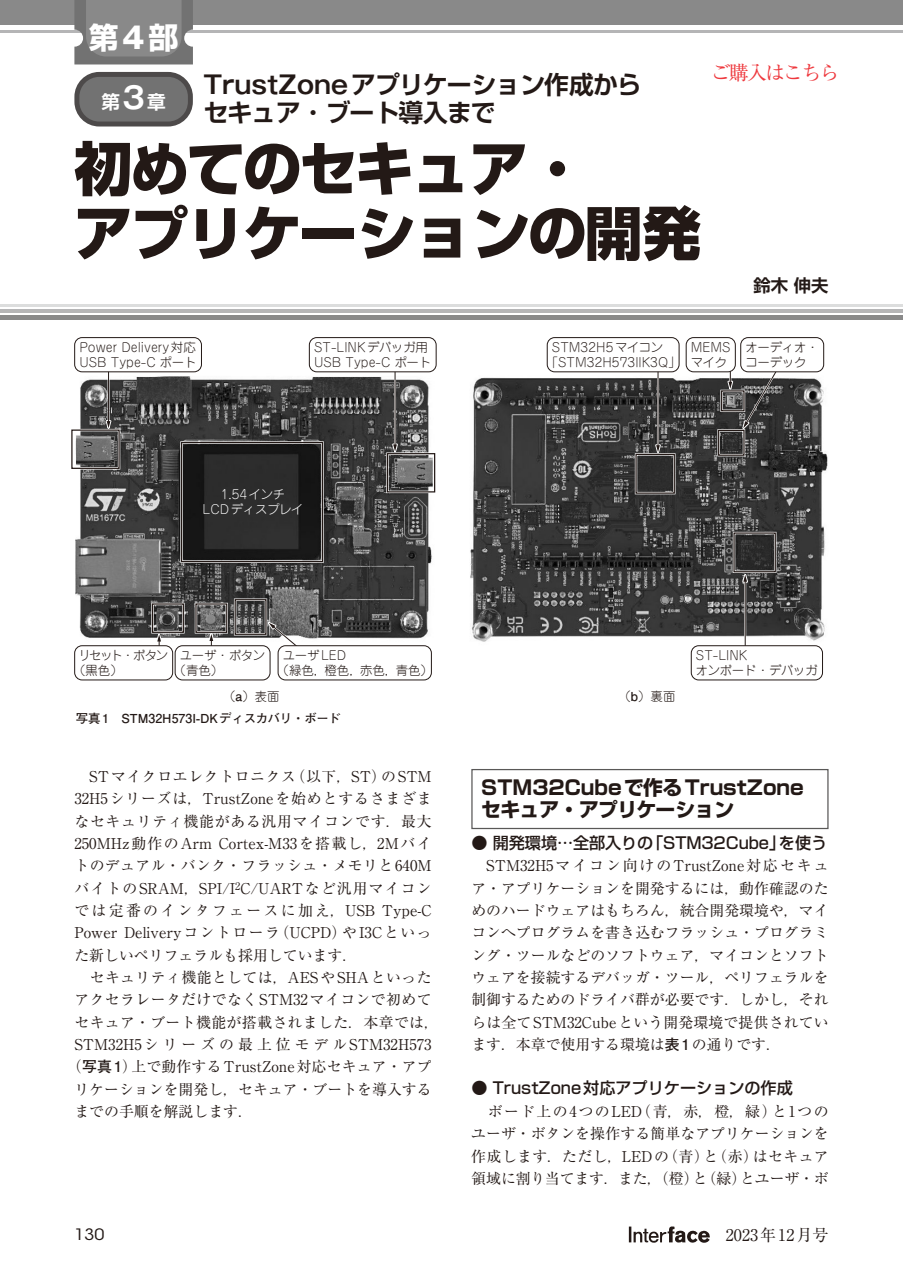
<style>
.page{position:relative;width:903px;height:1275px;background:#fff}
.page>*{position:absolute;margin:0;border:0;box-sizing:border-box;transform-origin:0 0}
.t1{font:800 58.27px/64.4px "Shin Go Pro";letter-spacing:-.035em;color:#231916}
.t2{font:700 29.75px "Shin Go Pro";color:#fff}
.t3{font:700 24.85px/28.5px "Shin Go Pro De";letter-spacing:-.035em;color:#231916}
.t4{font:700 19.78px/22.4px "Shin Go Pro";color:#231916}
.t5{font:19.78px "Ryumin Pr 6 N";letter-spacing:-.09em;color:#ee383d}
.t6{font:700 18.55px "Shin Go Pro De";color:#fff}
.t7{font:700 17.32px "Shin Go Pro De";color:#231916}
.t8{font:500 16.1px "Shin Go Pro";color:#231916}
.t9{font:16.1px "Ryumin Pro";color:#231916}
.t10{font:15.58px "ITC Avant Garde Std";color:#231916;scale:1.11 1}
.t11{font:14.88px/22.4px "Ryumin Pro";color:#231916;text-align:justify}
.t12{font:14.88px "Ryumin Pro";letter-spacing:.025em;color:#231916}
.t13{font:300 12.42px/14.9px "Jun 101 Pro";color:#231916}
.t14{font:700 12.42px "Futo Go B101 Pro";color:#231916}
.t15{font:300 12.42px/14.9px "Jun 101 Pro";letter-spacing:-.02em;color:#fff;text-align:center}
.t16{font:300 12.42px/14.9px "Jun 101 Pro";letter-spacing:-.115em;color:#231916}
.t17{font:300 12.42px/14.9px "Jun 101 Pro";letter-spacing:-.02em;color:#231916}
.s1{font-family:"Gothic MB101 Pro"}
.s2{font-family:"Gothic MB101 Pro De";font-size:29.75px}
.s3{font-family:"Gothic MB101 Pro De"}
.s4{font-family:"Futo Go B101 Pro";font-weight:700}
</style>
<div class="page">
<svg style="left:629px;top:1226px;width:81px;height:17px"></svg>
<div style="left:0;top:0;width:903px;height:25px;background:#898989"></div>
<hr style="left:0;top:30px;width:903px;height:2px;background:#b5b5b6">
<hr style="left:0;top:309px;width:903px;height:4px;background:#b5b5b6">
<div style="left:0;top:315px;width:903px;height:5px;background:#898989"></div>
<hr style="left:0;top:304px;width:903px;height:2px;background:#dcdddd">
<div style="left:471px;top:769px;width:357px;height:60px;border:1px solid #595857"></div>
<img style="left:75px;top:372px;width:358px;height:267px">
<div style="left:181px;top:442px;width:142px;height:120px;border:1px solid #231916"></div>
<div style="left:152px;top:603px;width:32px;height:30px;border:1px solid #231916"></div>
<div style="left:195px;top:603px;width:32px;height:30px;border:1px solid #231916"></div>
<div style="left:235px;top:599px;width:32px;height:36px;border:1px solid #231916"></div>
<div style="left:71px;top:429px;width:49px;height:41px;border:2px solid #fff"></div>
<div style="left:71px;top:429px;width:49px;height:40px;border:1px solid #231916"></div>
<div style="left:386px;top:452px;width:50px;height:41px;border:2px solid #fff"></div>
<div style="left:387px;top:453px;width:48px;height:39px;border:1px solid #231916"></div>
<svg style="left:155px;top:627px;width:9px;height:18px"></svg>
<svg style="left:207px;top:626px;width:9px;height:19px"></svg>
<svg style="left:263px;top:618px;width:63px;height:53px"></svg>
<hr style="left:108px;top:357px;width:2px;height:67px;background:#fff">
<hr style="left:108px;top:357px;width:1px;height:67px;background:#231916">
<svg style="left:104px;top:419px;width:9px;height:17px"></svg>
<hr style="left:394px;top:365px;width:2px;height:83px;background:#fff">
<hr style="left:395px;top:365px;width:1px;height:83px;background:#231916">
<svg style="left:391px;top:442px;width:8px;height:17px"></svg>
<div style="left:74px;top:645px;width:99px;height:35px;border:1px solid #231916;border-radius:7px"></div>
<div style="left:75px;top:338px;width:126px;height:34px;background:#fff;border-radius:7px"></div>
<div style="left:74px;top:337px;width:128px;height:35px;border:1px solid #231916;border-radius:7px"></div>
<div style="left:309px;top:338px;width:127px;height:34px;background:#fff;border-radius:7px"></div>
<div style="left:309px;top:337px;width:127px;height:35px;border:1px solid #231916;border-radius:7px"></div>
<div style="left:175px;top:646px;width:95px;height:34px;background:#fff;border-radius:7px"></div>
<div style="left:175px;top:645px;width:95px;height:35px;border:1px solid #231916;border-radius:7px"></div>
<div style="left:278px;top:646px;width:153px;height:34px;background:#fff;border-radius:7px"></div>
<div style="left:278px;top:645px;width:154px;height:35px;border:1px solid #231916;border-radius:7px"></div>
<img style="left:470px;top:377px;width:358px;height:269px">
<hr style="left:657px;top:365px;width:2px;height:84px;background:#fff">
<hr style="left:658px;top:365px;width:1px;height:84px;background:#231916">
<svg style="left:653px;top:443px;width:9px;height:17px"></svg>
<svg style="left:726px;top:367px;width:63px;height:68px;background:#5a5a5a"></svg>
<hr style="left:744px;top:578px;width:2px;height:84px;background:#fff">
<hr style="left:745px;top:578px;width:1px;height:84px;background:#231916">
<svg style="left:741px;top:567px;width:9px;height:17px"></svg>
<div style="left:741px;top:338px;width:83px;height:34px;background:#fff;border-radius:7px"></div>
<div style="left:740px;top:337px;width:84px;height:35px;border:1px solid #231916;border-radius:7px"></div>
<div style="left:686px;top:338px;width:49px;height:34px;background:#fff;border-radius:7px"></div>
<div style="left:686px;top:337px;width:50px;height:35px;border:1px solid #231916;border-radius:7px"></div>
<div style="left:547px;top:338px;width:132px;height:34px;background:#fff;border-radius:7px"></div>
<div style="left:547px;top:337px;width:132px;height:35px;border:1px solid #231916;border-radius:7px"></div>
<div style="left:691px;top:646px;width:131px;height:34px;background:#fff;border-radius:7px"></div>
<div style="left:691px;top:645px;width:132px;height:35px;border:1px solid #231916;border-radius:7px"></div>
<div style="left:635px;top:454px;width:40px;height:40px;border:1px solid #231916"></div>
<div style="left:718px;top:430px;width:26px;height:26px;border:1px solid #231916"></div>
<div style="left:733px;top:532px;width:43px;height:40px;border:1px solid #231916"></div>
<div style="left:721px;top:390px;width:23px;height:21px;border:1px solid #231916"></div>
<div style="left:77px;top:74px;width:113px;height:50px;background:#727272;border-radius:22px"></div>
<div style="left:74px;top:72px;width:119px;height:54px;border:5px solid #4d4a4a;border-radius:22px"></div>
<svg style="left:74px;top:0;width:119px;height:64px"></svg>
<h2 class="t2" style="left:89px;top:14px;width:91px">第<span class="s1">4</span>部</h2>
<p class="t6" style="left:101px;top:87px;width:66px">第<span class="s2">3</span>章</p>
<h3 class="t3" style="left:203px;top:67px;width:440px"><span class="s3">TrustZone</span>アプリケーション作成からセキュア<span class="s3">・</span>ブート導入まで</h3>
<h1 class="t1" style="left:74px;top:130px;width:628px">初めてのセキュア<span class="s1">・<br></span>アプリケーションの開発</h1>
<h3 class="t5" style="left:711px;top:57px;width:130px">ご購入はこちら</h3>
<p class="t7" style="left:753px;top:271px;width:77px">鈴木 伸夫</p>
<p class="t13" style="left:79px;top:338px;width:119px">Power Delivery対応<br>USB Type-C ポート</p>
<p class="t13" style="left:314px;top:338px;width:119px">ST-LINKデバッガ用<br>USB Type-C ポート</p>
<p class="t15" style="left:203px;top:486px;width:102px">1.54インチ<br>LCDディスプレイ</p>
<p class="t13" style="left:546px;top:338px;width:136px;text-indent:6px">STM32H5マイコン「STM32H573IIK3Q」</p>
<p class="t13" style="left:691px;top:338px;width:41px">MEMSマイク</p>
<p class="t17" style="left:745px;top:338px;width:75px">オーディオ・コーデック</p>
<p class="t16" style="left:73px;top:646px;width:97px;text-indent:5px">リセット・ボタン（黒色）</p>
<p class="t13" style="left:174px;top:646px;width:93px;text-indent:6px">ユーザ・ボタン（青色）</p>
<p class="t13" style="left:277px;top:646px;width:158px;text-indent:6px">ユーザLED<br>（緑色，橙色，赤色，青色）</p>
<p class="t13" style="left:696px;top:646px;width:123px">ST-LINK<br>オンボード・デバッガ</p>
<p class="t13" style="left:223px;top:687px;width:58px">（<span class="s4">a</span>）表面</p>
<p class="t14" style="left:76px;top:709px;width:267px">写真1　STM32H573I-DKディスカバリ・ボード</p>
<p class="t13" style="left:618px;top:687px;width:58px">（<span class="s4">b</span>）裏面</p>
<p class="t11" style="left:74px;top:764px;width:359px">　STマイクロエレクトロニクス（以下，ST）のSTM 32H5シリーズは，TrustZoneを始めとするさまざまなセキュリティ機能がある汎用マイコンです．最大250MHz動作のArm Cortex-M33を搭載し，2Mバイトのデュアル・バンク・フラッシュ・メモリと640MバイトのSRAM，SPI/I<sup>2</sup>C/UARTなど汎用マイコンでは定番のインタフェースに加え，USB Type-C Power Deliveryコントローラ（UCPD）やI3Cといった新しいペリフェラルも採用しています．</p>
<p class="t12" style="left:90px;top:966px;width:343px">セキュリティ機能としては，AESやSHAといった</p>
<p class="t12" style="left:74px;top:988px;width:359px">アクセラレータだけでなくSTM32マイコンで初めて</p>
<p class="t12" style="left:74px;top:1010px;width:366px">セキュア・ブート機能が搭載されました．本章では，</p>
<p class="t11" style="left:74px;top:1032px;width:359px">STM32H5シリーズの最上位モデルSTM32H573</p>
<p class="t11" style="left:67px;top:1054px;width:366px">（<span class="s4">写真1</span>）上で動作するTrustZone対応セキュア・アプ</p>
<p class="t11" style="left:74px;top:1077px;width:359px">リケーションを開発し，セキュア・ブートを導入する</p>
<p class="t11" style="left:74px;top:1099px;width:180px">までの手順を解説します．</p>
<h3 class="t4" style="left:481px;top:774px;width:324px">STM32Cubeで作るTrustZoneセキュア・アプリケーション</h3>
<p class="t8" style="left:471px;top:829px;width:357px">● 開発環境…全部入りの「STM32Cube」を使う</p>
<p class="t11" style="left:471px;top:854px;width:359px;text-indent:15px">STM32H5マイコン向けのTrustZone対応セキュア・アプリケーションを開発するには，動作確認のためのハードウェアはもちろん，統合開発環境や，マイコンへプログラムを書き込むフラッシュ・プログラミング・ツールなどのソフトウェア，マイコンとソフトウェアを接続するデバッガ・ツール，ペリフェラルを制御するためのドライバ群が必要です．しかし，それらは全てSTM32Cubeという開発環境で提供されています．本章で使用する環境は<span class="s4">表1</span>の通りです．</p>
<p class="t8" style="left:471px;top:1075px;width:323px">● TrustZone対応アプリケーションの作成</p>
<p class="t11" style="left:471px;top:1099px;width:359px;text-indent:17px">ボード上の4つのLED（青，赤，橙，緑）と1つのユーザ・ボタンを操作する簡単なアプリケーションを作成します．ただし，LEDの（青）と（赤）はセキュア領域に割り当てます．また，（橙）と（緑）とユーザ・ボ</p>
<p class="t10" style="left:74px;top:1225px;width:29px">130</p>
<p class="t9" style="left:710px;top:1222px;width:120px">　2023年12月号</p>
</div>
